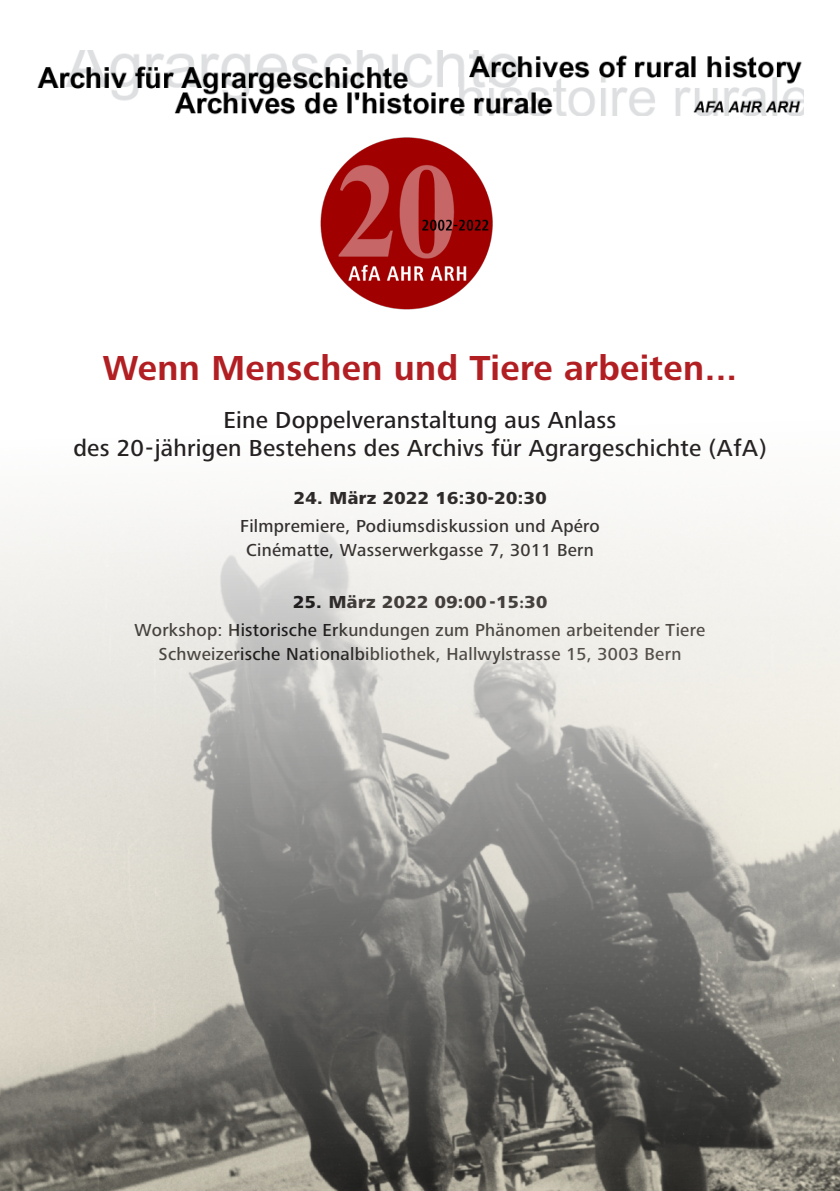
<style>
.page{position:relative;width:840px;height:1191px;background:#fff}
.page>*{position:absolute;margin:0;border:0;box-sizing:border-box;transform-origin:0 0}
.Titel{font:700 36px "Frutiger Next Pro";letter-spacing:.01em;color:#b21f23}
.Titel-2{font:500 24px/28px "Frutiger Next Pro";letter-spacing:.01em;color:#231f20;text-align:center}
.Titel-3{font:500 18px/28px "Frutiger Next Pro";letter-spacing:.015em;color:#231f20;text-align:center}
.s1{font-weight:800}
.s2{font-family:"Minion Pro";font-weight:700}
</style>
<div class="page">
<img style="left:37px;top:50px;width:765px;height:66px">
<img style="left:320px;top:137px;width:173px;height:173px">
<img style="left:0;top:506px;width:839px;height:685px">
<p class="Titel" style="left:103px;top:347px;width:635px">Wenn Menschen und Tiere arbeiten...</p>
<p class="Titel-2" style="left:73px;top:406px;width:694px">Eine Doppelveranstaltung aus Anlass<br>des 20-jährigen Bestehens des Archivs für Agrargeschichte (AfA)</p>
<p class="Titel-3" style="left:240px;top:484px;width:361px"><span class="s1">24. März 2022 16:30-20:30<br></span>Filmpremiere, Podiumsdiskussion und Apéro</p>
<p class="Titel-3" style="left:246px;top:536px;width:349px">Cinématte, Wasserwerkgasse 7, 3011 Bern</p>
<p class="Titel-3" style="left:134px;top:588px;width:572px;line-height:27.4px"><span class="s1">25. März 2022 09:00-15</span><span class="s2">:</span><span class="s1">30<br></span>Workshop: Historische Erkundungen zum Phänomen arbeitender Tiere</p>
<p class="Titel-3" style="left:158px;top:639px;width:524px">Schweizerische Nationalbibliothek, Hallwylstrasse 15, 3003 Bern</p>
</div>
